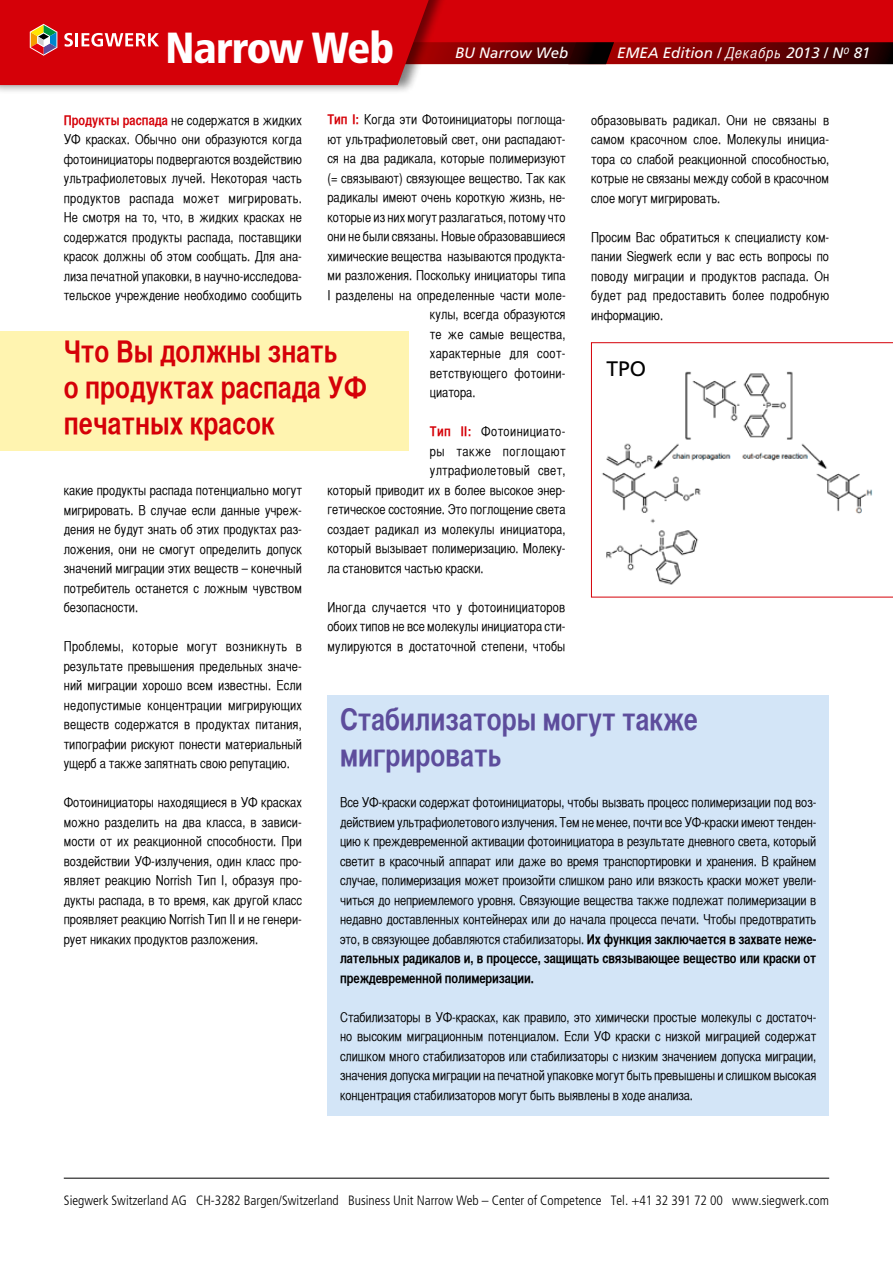
<style>
.page{position:relative;width:893px;height:1263px;background:#fff}
.page>*{position:absolute;margin:0;border:0;box-sizing:border-box;transform-origin:0 0}
.t1{font:900 condensed 43.5px "Frutiger";letter-spacing:-.03em;color:#fff}
.t2{font:30px/36px "Helvetica CY Bold";color:#d50008}
.t3{font:30px/36px "Helvetica CY Bold";color:#5d4d9c}
.t4{font:21px "Frutiger";color:#000}
.t5{font:italic 15px "Frutiger";color:#fff}
.t6{font:13.5px/19.5px "Helvetica CY Plain";color:#000;text-align:justify}
.t7{font:300 condensed 13.5px "Frutiger";color:#000}
.t8{font:13.5px/19.5px "Helvetica CY Bold";letter-spacing:-.01em;color:#000}
.t9{font:13.5px "Helvetica CY Plain";letter-spacing:.02em;color:#000}
.t10{font:13.5px "Helvetica CY Plain";letter-spacing:.025em;color:#000}
.t11{font:13.5px "Helvetica CY Plain";letter-spacing:.03em;color:#000}
.t12{font:13.5px "Helvetica CY Plain";letter-spacing:.035em;color:#000}
.s1{font-family:"Helvetica CY Oblique";font-style:normal}
.s2{font-family:"Helvetica CY Bold";color:#d50008}
.s3{font-family:"Helvetica CY Bold"}
</style>
<div class="page">
<svg style="left:591px;top:342px;width:302px;height:255px"></svg>
<img style="left:593px;top:367px;width:295px;height:225px">
<div style="left:0;top:332px;width:408px;height:119px;background:#fff4b0"></div>
<div style="left:327px;top:695px;width:502px;height:421px;background:#d3e5f7"></div>
<div style="left:0;top:0;width:450px;height:94px;background:#000;opacity:.5"></div>
<svg style="left:0;top:0;width:893px;height:85px;background:#c9252a"></svg>
<hr style="left:64px;top:1178px;width:765px;height:1px;background:#000">
<h1 class="t1" style="left:165px;top:22px;width:231px">Narrow Web</h1>
<p class="t5" style="left:455px;top:44px;width:115px">BU Narrow Web</p>
<p class="t5" style="left:617px;top:44px;width:255px">EMEA Edition / <span class="s1">Декабрь</span> 2013 / N<sup>o</sup> 81</p>
<p class="t6" style="left:327px;top:110px;width:240px"><span class="s2">Тип I:</span> Когда эти Фотоинициаторы поглоща-</p>
<p class="t6" style="left:327px;top:129px;width:240px">ют ультрафиолетовый свет, они распадают-</p>
<p class="t6" style="left:327px;top:149px;width:240px">ся на два радикала, которые полимеризуют</p>
<p class="t6" style="left:327px;top:168px;width:240px">(= связывают) связующее вещество. Так как</p>
<p class="t6" style="left:327px;top:188px;width:240px">радикалы имеют очень короткую жизнь, не-</p>
<p class="t6" style="left:327px;top:207px;width:240px">которые из них могут разлагаться, потому что</p>
<p class="t6" style="left:327px;top:227px;width:240px">они не были связаны. Новые образовавшиеся</p>
<p class="t6" style="left:327px;top:246px;width:240px">химические вещества называются продукта-</p>
<p class="t6" style="left:327px;top:266px;width:240px">ми разложения. Поскольку инициаторы типа</p>
<p class="t6" style="left:327px;top:285px;width:240px">I разделены на определенные части моле-</p>
<p class="t6" style="left:430px;top:305px;width:137px">кулы, всегда образуются</p>
<p class="t6" style="left:430px;top:324px;width:137px">те же самые вещества,</p>
<p class="t10" style="left:430px;top:346px;width:137px">характерные для соот-</p>
<p class="t6" style="left:430px;top:363px;width:137px">ветствующего фотоини-</p>
<p class="t6" style="left:430px;top:383px;width:47px">циатора.</p>
<p class="t11" style="left:430px;top:424px;width:137px"><span class="s2">Тип II:</span> Фотоинициато-</p>
<p class="t12" style="left:430px;top:443px;width:137px">ры также поглощают</p>
<p class="t9" style="left:430px;top:463px;width:137px">ултрафиолетовый свет,</p>
<p class="t6" style="left:327px;top:480px;width:240px">который приводит их в более высокое энер-</p>
<p class="t6" style="left:327px;top:500px;width:240px">гетическое состояние. Это поглощение света</p>
<p class="t6" style="left:327px;top:519px;width:240px">создает радикал из молекулы инициатора,</p>
<p class="t6" style="left:327px;top:539px;width:240px">который вызывает полимеризацию. Молеку-</p>
<p class="t6" style="left:327px;top:558px;width:158px">ла становится частью краски.</p>
<p class="t6" style="left:327px;top:597px;width:240px">Иногда случается что у фотоинициаторов обоих типов не все молекулы инициатора сти&shy;мулируются в достаточной степени, чтобы</p>
<p class="t6" style="left:591px;top:110px;width:240px">образовывать радикал. Они не связаны в самом красочном слое. Молекулы инициа&shy;тора со слабой реакционной способностью, котрые не связаны между собой в красочном слое могут мигрировать.</p>
<p class="t6" style="left:591px;top:227px;width:240px">Просим Вас обратиться к специалисту ком&shy;пании Siegwerk если у вас есть вопросы по поводу миграции и продуктов распада. Он будет рад предоставить более подробную информацию.</p>
<h3 class="t4" style="left:606px;top:356px;width:41px">TPO</h3>
<p class="t6" style="left:64px;top:110px;width:240px"><span class="s2">Продукты распада</span> не содержатся в жидких УФ красках. Обычно они образуются когда фотоинициаторы подвергаются воздействию ультрафиолетовых лучей. Некоторая часть продуктов распада может мигрировать.<br>Не смотря на то, что, в жидких красках не содержатся продукты распада, поставщики красок должны об этом сообщать. Для ана&shy;лиза печатной упаковки, в научно-исследова&shy;тельское учреждение необходимо сообщить</p>
<h2 class="t2" style="left:64px;top:333px;width:305px">Что Вы должны знать<br>о продуктах распада УФ печатных красок</h2>
<p class="t6" style="left:64px;top:481px;width:240px">какие продукты распада потенциально могут мигрировать. В случае если данные учреж&shy;дения не будут знать об этих продуктах раз&shy;ложения, они не смогут определить допуск значений миграции этих веществ – конечный потребитель останется с ложным чувством безопасности.</p>
<p class="t6" style="left:64px;top:637px;width:240px">Проблемы, которые могут возникнуть в результате превышения предельных значе&shy;ний миграции хорошо всем известны. Если недопустимые концентрации мигрирующих веществ содержатся в продуктах питания, типографии рискуют понести материальный ущерб а также запятнать свою репутацию.</p>
<p class="t6" style="left:64px;top:793px;width:240px">Фотоинициаторы находящиеся в УФ красках можно разделить на два класса, в зависи&shy;мости от их реакционной способности. При воздействии УФ-излучения, один класс про&shy;являет реакцию Norrish Тип I, образуя про&shy;дукты распада, в то время, как другой класс проявляет реакцию Norrish Тип II и не генери&shy;рует никаких продуктов разложения.</p>
<h2 class="t3" style="left:340px;top:701px;width:359px">Стабилизаторы могут также мигрировать</h2>
<p class="t6" style="left:340px;top:793px;width:478px">Все УФ-краски содержат фотоинициаторы, чтобы вызвать процесс полимеризации под воз&shy;действием ультрафиолетового излучения. Тем не менее, почти все УФ-краски имеют тенден&shy;цию к преждевременной активации фотоинициатора в результате дневного света, который светит в красочный аппарат или даже во время транспортировки и хранения. В крайнем случае, полимеризация может произойти слишком рано или вязкость краски может увели&shy;читься до неприемлемого уровня. Связующие вещества также подлежат полимеризации в недавно доставленных контейнерах или до начала процесса печати. Чтобы предотвратить это, в связующее добавляются стабилизаторы. <span class="s3">Их функция заключается в захвате неже-</span></p>
<p class="t8" style="left:340px;top:948px;width:478px">лательных радикалов и, в процессе, защищать связывающее вещество или краски от преждевременной полимеризации.</p>
<p class="t6" style="left:340px;top:1007px;width:478px">Стабилизаторы в УФ-красках, как правило, это химически простые молекулы с достаточ&shy;но высоким миграционным потенциалом. Если УФ краски с низкой миграцией содержат слишком много стабилизаторов или стабилизаторы с низким значением допуска миграции, значения допуска миграции на печатной упаковке могут быть превышены и слишком высокая концентрация стабилизаторов могут быть выявлены в ходе анализа.</p>
<p class="t7" style="left:64px;top:1193px;width:767px">Siegwerk Switzerland AG CH-3282 Bargen/Switzerland Business Unit Narrow Web – Center of Competence Tel. +41 32 391 72 00 www.siegwerk.com</p>
</div>
